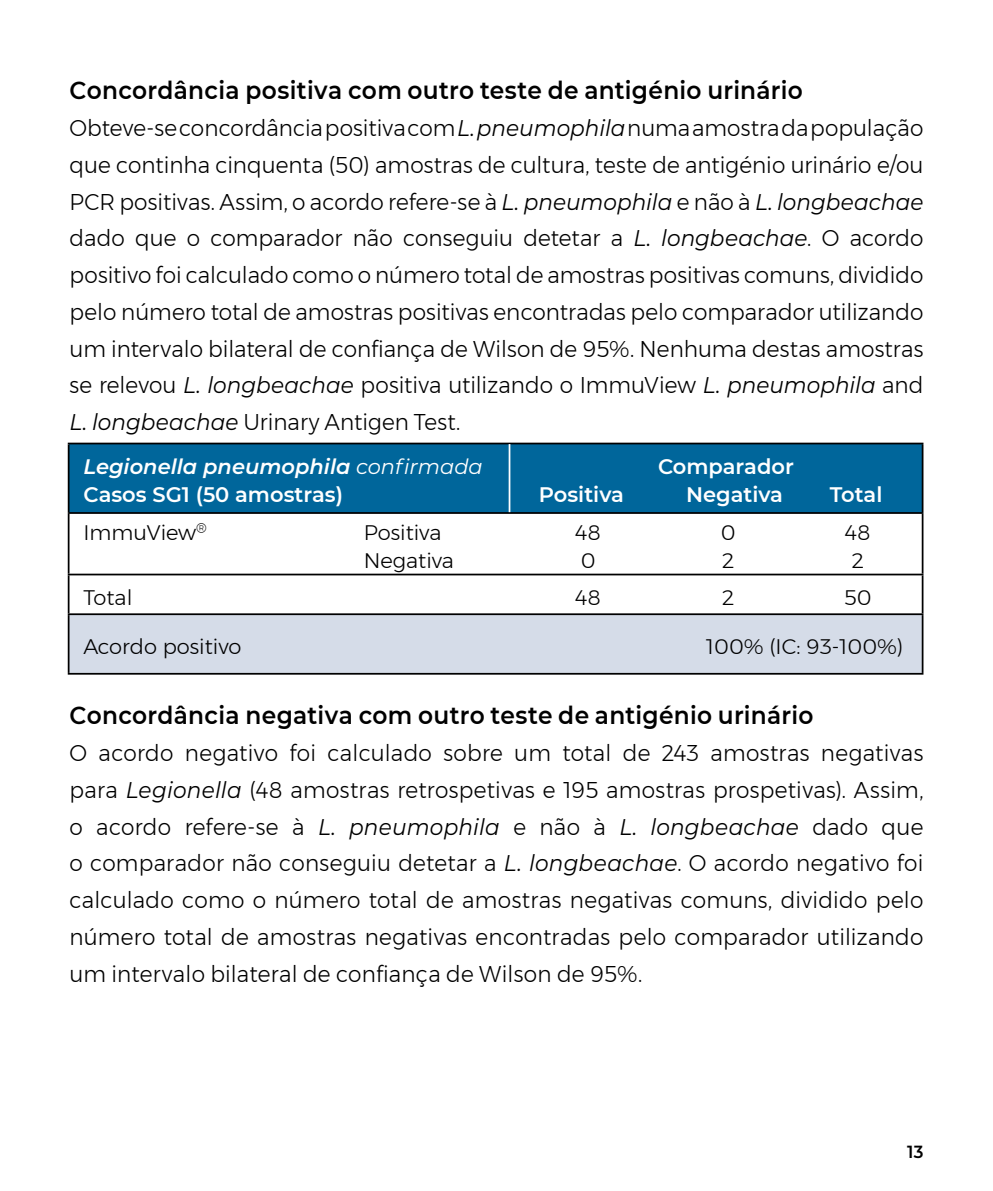
<style>
.page{position:relative;width:993px;height:1191px;background:#fff}
.page>*{position:absolute;margin:0;border:0;box-sizing:border-box;transform-origin:0 0}
.t1{font:600 24.5px "Montserrat";letter-spacing:.015em;color:#000;scale:.95 1}
.t2{font:300 22.75px/36.8px "Montserrat";letter-spacing:.005em;color:#000;text-align:justify;scale:.95 1}
.t3{font:300 21px "Montserrat";color:#000}
.t4{font:600 21px "Montserrat";color:#fff}
.t5{font:italic 600 21px "Montserrat";color:#fff}
.t6{font:600 17.5px "Montserrat";color:#000;scale:.95 1}
.s1{font-weight:400;font-style:italic}
.s2{font-weight:400}
</style>
<div class="page">
<div style="left:69px;top:443px;width:853px;height:70px;background:#00669b"></div>
<div style="left:69px;top:614px;width:853px;height:60px;background:#d5dce8"></div>
<hr style="left:68px;top:442px;width:855px;height:2px;background:#000">
<hr style="left:68px;top:444px;width:1px;height:68px;background:#000">
<hr style="left:921px;top:444px;width:2px;height:68px;background:#000">
<hr style="left:68px;top:512px;width:855px;height:2px;background:#000">
<hr style="left:68px;top:514px;width:1px;height:59px;background:#000">
<hr style="left:921px;top:514px;width:2px;height:59px;background:#000">
<hr style="left:68px;top:573px;width:855px;height:2px;background:#000">
<hr style="left:68px;top:575px;width:1px;height:38px;background:#000">
<hr style="left:921px;top:575px;width:2px;height:38px;background:#000">
<hr style="left:68px;top:613px;width:855px;height:2px;background:#000">
<hr style="left:68px;top:615px;width:1px;height:58px;background:#000">
<hr style="left:921px;top:615px;width:2px;height:58px;background:#000">
<hr style="left:68px;top:673px;width:855px;height:1px;background:#000">
<hr style="left:508px;top:444px;width:2px;height:68px;background:#fff">
<p class="t1" style="left:69px;top:73px;width:773px">Concordância positiva com outro teste de antigénio urinário</p>
<p class="t2" style="left:69px;top:109px;width:900px">Obteve-se concordância positiva com <span class="s1">L. pneumophila</span> numa amostra da população que continha cinquenta (50) amostras de cultura, teste de antigénio urinário e/ou PCR positivas. Assim, o acordo refere-se à <span class="s1">L. pneumophila</span> e não à <span class="s1">L. longbeachae </span>dado que o comparador não conseguiu detetar a <span class="s1">L. longbeachae</span>. O acordo positivo foi calculado como o número total de amostras positivas comuns, dividido pelo número total de amostras positivas encontradas pelo comparador utilizando um intervalo bilateral de confiança de Wilson de 95%. Nenhuma destas amostras se relevou <span class="s1">L. longbeachae</span> positiva utilizando o ImmuView <span class="s1">L. pneumophila</span> and <span class="s1">L. longbeachae</span> Urinary Antigen Test.</p>
<p class="t5" style="left:83px;top:452px;width:401px">Legionella pneumophila <span class="s2">confirmada</span></p>
<p class="t4" style="left:657px;top:452px;width:137px">Comparador</p>
<p class="t4" style="left:83px;top:480px;width:261px">Casos SG1 (50 amostras)</p>
<p class="t4" style="left:538px;top:480px;width:86px">Positiva</p>
<p class="t4" style="left:685px;top:480px;width:98px">Negativa</p>
<p class="t4" style="left:829px;top:480px;width:54px">Total</p>
<p class="t3" style="left:83px;top:517px;width:125px">ImmuView<sup>®</sup></p>
<p class="t3" style="left:363px;top:517px;width:79px">Positiva</p>
<p class="t3" style="left:575px;top:517px;width:27px">48</p>
<p class="t3" style="left:720px;top:517px;width:17px">0</p>
<p class="t3" style="left:844px;top:517px;width:27px">48</p>
<p class="t3" style="left:363px;top:545px;width:92px">Negativa</p>
<p class="t3" style="left:580px;top:545px;width:17px">0</p>
<p class="t3" style="left:721px;top:545px;width:13px">2</p>
<p class="t3" style="left:851px;top:545px;width:13px">2</p>
<p class="t3" style="left:83px;top:581px;width:50px">Total</p>
<p class="t3" style="left:575px;top:581px;width:27px">48</p>
<p class="t3" style="left:721px;top:581px;width:13px">2</p>
<p class="t3" style="left:843px;top:581px;width:29px">50</p>
<p class="t3" style="left:83px;top:631px;width:159px">Acordo positivo</p>
<p class="t3" style="left:706px;top:631px;width:198px">100% (IC: 93-100%)</p>
<p class="t1" style="left:69px;top:698px;width:784px">Concordância negativa com outro teste de antigénio urinário</p>
<p class="t2" style="left:69px;top:734px;width:900px">O acordo negativo foi calculado sobre um total de 243 amostras negativas para <span class="s1">Legionella</span> (48 amostras retrospetivas e 195 amostras prospetivas). Assim, o acordo refere-se à <span class="s1">L. pneumophila</span> e não à <span class="s1">L. longbeachae</span> dado que o comparador não conseguiu detetar a <span class="s1">L. longbeachae</span>. O acordo negativo foi calculado como o número total de amostras negativas comuns, dividido pelo número total de amostras negativas encontradas pelo comparador utilizando um intervalo bilateral de confiança de Wilson de 95%.</p>
<p class="t6" style="left:906px;top:1138px;width:19px">13</p>
</div>
